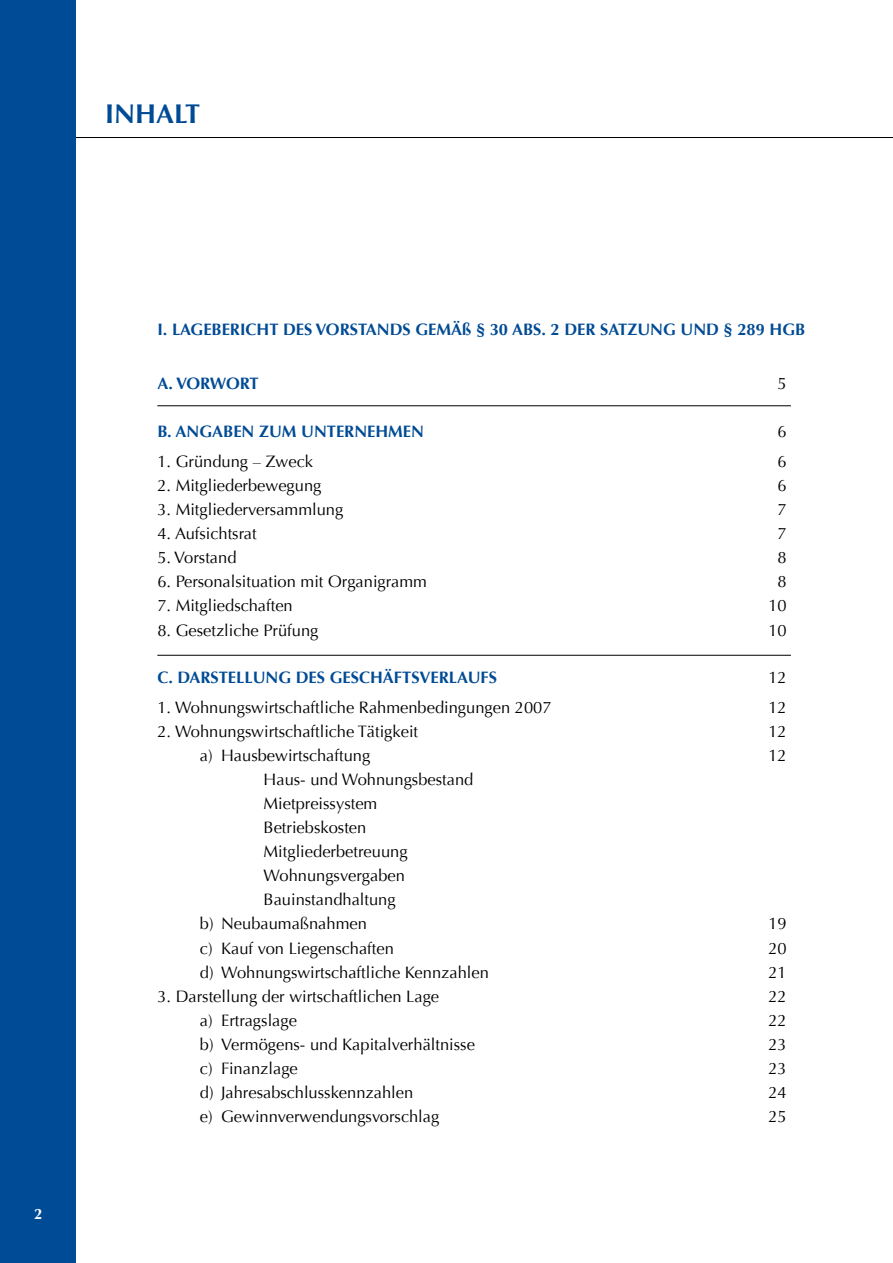
<style>
.page{position:relative;width:893px;height:1263px;background:#fff}
.page>*{position:absolute;margin:0;border:0;box-sizing:border-box;transform-origin:0 0}
.t1{font:700 27px "Optima";color:#004b95}
.t2{font:16.5px "Optima";color:#000}
.t3{font:700 16.5px "Optima";color:#004b95}
.t4{font:700 16.5px "Optima";letter-spacing:-.02em;color:#004b95}
.t5{font:700 15px "Optima";color:#fff}
</style>
<div class="page">
<hr style="left:157px;top:405px;width:634px;height:1px;background:#000">
<hr style="left:157px;top:655px;width:634px;height:1px;background:#000">
<hr style="left:0;top:137px;width:893px;height:1px;background:#000">
<div style="left:0;top:0;width:75px;height:1263px;background:#004b95"></div>
<p class="t1" style="left:105px;top:98px;width:97px">INHALT</p>
<p class="t5" style="left:33px;top:1205px;width:12px">A</p>
<p class="t5" style="left:34px;top:1205px;width:10px">2</p>
<p class="t3" style="left:157px;top:320px;width:649px">I. LAGEBERICHT DES VORSTANDS GEMÄß § 30 ABS. 2 DER SATZUNG UND § 289 HGB</p>
<p class="t4" style="left:157px;top:374px;width:103px">A. VORWORT</p>
<p class="t2" style="left:777px;top:374px;width:11px">5</p>
<p class="t3" style="left:157px;top:422px;width:268px">B. ANGABEN ZUM UNTERNEHMEN</p>
<p class="t2" style="left:777px;top:422px;width:11px">6</p>
<p class="t2" style="left:157px;top:452px;width:157px">1. Gründung – Zweck</p>
<p class="t2" style="left:777px;top:452px;width:11px">6</p>
<p class="t2" style="left:157px;top:476px;width:166px">2. Mitgliederbewegung</p>
<p class="t2" style="left:777px;top:476px;width:11px">6</p>
<p class="t2" style="left:157px;top:500px;width:187px">3. Mitgliederversammlung</p>
<p class="t2" style="left:777px;top:500px;width:11px">7</p>
<p class="t2" style="left:157px;top:524px;width:101px">4. Aufsichtsrat</p>
<p class="t2" style="left:777px;top:524px;width:11px">7</p>
<p class="t2" style="left:157px;top:548px;width:81px">5. Vorstand</p>
<p class="t2" style="left:777px;top:548px;width:11px">8</p>
<p class="t2" style="left:157px;top:572px;width:271px">6. Personalsituation mit Organigramm</p>
<p class="t2" style="left:777px;top:572px;width:11px">8</p>
<p class="t2" style="left:157px;top:596px;width:137px">7. Mitgliedschaften</p>
<p class="t2" style="left:768px;top:596px;width:20px">10</p>
<p class="t2" style="left:157px;top:620px;width:163px">8. Gesetzliche Prüfung</p>
<p class="t2" style="left:768px;top:620px;width:20px">10</p>
<p class="t3" style="left:157px;top:668px;width:341px">C. DARSTELLUNG DES GESCHÄFTSVERLAUFS</p>
<p class="t2" style="left:768px;top:668px;width:20px">12</p>
<p class="t2" style="left:157px;top:698px;width:396px">1. Wohnungswirtschaftliche Rahmenbedingungen 2007</p>
<p class="t2" style="left:768px;top:698px;width:20px">12</p>
<p class="t2" style="left:157px;top:722px;width:262px">2. Wohnungswirtschaftliche Tätigkeit</p>
<p class="t2" style="left:768px;top:722px;width:20px">12</p>
<p class="t2" style="left:200px;top:746px;width:172px">a) Hausbewirtschaftung</p>
<p class="t2" style="left:768px;top:746px;width:20px">12</p>
<p class="t2" style="left:264px;top:770px;width:211px">Haus- und Wohnungsbestand</p>
<p class="t2" style="left:264px;top:794px;width:115px">Mietpreissystem</p>
<p class="t2" style="left:264px;top:818px;width:104px">Betriebskosten</p>
<p class="t2" style="left:264px;top:842px;width:145px">Mitgliederbetreuung</p>
<p class="t2" style="left:264px;top:866px;width:143px">Wohnungsvergaben</p>
<p class="t2" style="left:264px;top:890px;width:134px">Bauinstandhaltung</p>
<p class="t2" style="left:200px;top:914px;width:169px">b) Neubaumaßnahmen</p>
<p class="t2" style="left:768px;top:914px;width:20px">19</p>
<p class="t2" style="left:200px;top:938px;width:195px">c) Kauf von Liegenschaften</p>
<p class="t2" style="left:768px;top:938px;width:20px">20</p>
<p class="t2" style="left:200px;top:962px;width:291px">d) Wohnungswirtschaftliche Kennzahlen</p>
<p class="t2" style="left:768px;top:962px;width:20px">21</p>
<p class="t2" style="left:157px;top:986px;width:283px">3. Darstellung der wirtschaftlichen Lage</p>
<p class="t2" style="left:768px;top:986px;width:20px">22</p>
<p class="t2" style="left:200px;top:1010px;width:99px">a) Ertragslage</p>
<p class="t2" style="left:768px;top:1010px;width:20px">22</p>
<p class="t2" style="left:200px;top:1034px;width:277px">b) Vermögens- und Kapitalverhältnisse</p>
<p class="t2" style="left:768px;top:1034px;width:20px">23</p>
<p class="t2" style="left:200px;top:1058px;width:99px">c) Finanzlage</p>
<p class="t2" style="left:768px;top:1058px;width:20px">23</p>
<p class="t2" style="left:200px;top:1082px;width:215px">d) Jahresabschlusskennzahlen</p>
<p class="t2" style="left:768px;top:1082px;width:20px">24</p>
<p class="t2" style="left:200px;top:1106px;width:241px">e) Gewinnverwendungsvorschlag</p>
<p class="t2" style="left:768px;top:1106px;width:20px">25</p>
</div>
